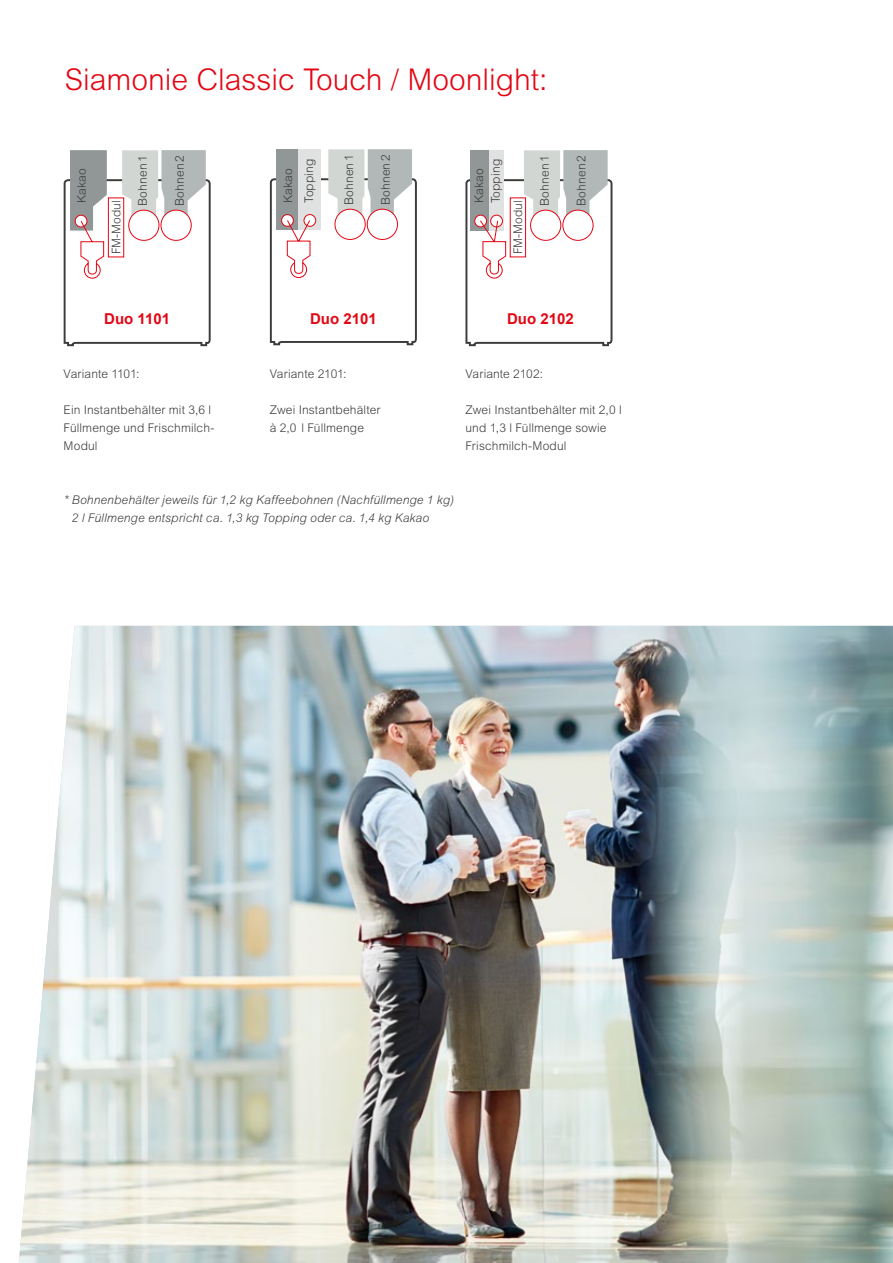
<style>
.page{position:relative;width:893px;height:1263px;background:#fff}
.page>*{position:absolute;margin:0;border:0;box-sizing:border-box;transform-origin:0 0}
.t1{font:300 30px "Arial MT Pro";color:#e30613}
.t2{font:700 15px "Arial";color:#e30613}
.t3{font:300 12px/18px "Arial MT Pro";letter-spacing:.01em;color:#3c3c3b}
.t4{font:italic 300 12px/18px "Arial MT Pro";letter-spacing:.01em;color:#3c3c3b}
</style>
<div class="page">
<img style="left:19px;top:626px;width:874px;height:637px">
<svg style="left:63px;top:150px;width:148px;height:197px"></svg>
<div style="left:108px;top:197px;width:16px;height:60px;border:1px solid #e30613"></div>
<div style="left:161px;top:210px;width:30px;height:30px;background:#fff;border-radius:50%"></div>
<div style="left:161px;top:210px;width:31px;height:31px;border:1px solid #e30613;border-radius:50%"></div>
<svg style="left:269px;top:149px;width:148px;height:197px"></svg>
<svg style="left:465px;top:150px;width:148px;height:197px"></svg>
<h1 class="t1" style="left:65px;top:61px;width:484px">Siamonie Classic Touch / Moonlight:</h1>
<p class="t3" style="left:73px;top:203px;width:36px;rotate:-90deg">Kakao</p>
<p class="t3" style="left:107px;top:254px;width:55px;rotate:-90deg">FM-Modul</p>
<p class="t3" style="left:134px;top:206px;width:52px;rotate:-90deg">Bohnen 1</p>
<p class="t3" style="left:171px;top:206px;width:52px;rotate:-90deg">Bohnen 2</p>
<p class="t3" style="left:278px;top:203px;width:46px;line-height:21px;rotate:-90deg">Kakao<br>Topping</p>
<p class="t3" style="left:340px;top:205px;width:52px;rotate:-90deg">Bohnen 1</p>
<p class="t3" style="left:377px;top:205px;width:52px;rotate:-90deg">Bohnen 2</p>
<p class="t3" style="left:471px;top:203px;width:46px;line-height:16.5px;rotate:-90deg">Kakao<br>Topping</p>
<p class="t3" style="left:509px;top:254px;width:55px;rotate:-90deg">FM-Modul</p>
<p class="t3" style="left:536px;top:206px;width:52px;rotate:-90deg">Bohnen 1</p>
<p class="t3" style="left:573px;top:206px;width:52px;rotate:-90deg">Bohnen 2</p>
<p class="t2" style="left:104px;top:308px;width:67px">Duo 1101</p>
<p class="t2" style="left:310px;top:308px;width:68px">Duo 2101</p>
<p class="t2" style="left:507px;top:308px;width:68px">Duo 2102</p>
<p class="t3" style="left:64px;top:365px;width:77px">Variante 1101:</p>
<p class="t3" style="left:64px;top:401px;width:152px">Ein Instantbehälter mit 3,6 l<br>Füllmenge und Frischmilch-<br>Modul</p>
<p class="t3" style="left:270px;top:365px;width:78px">Variante 2101:</p>
<p class="t3" style="left:270px;top:401px;width:112px">Zwei Instantbehälter à 2,0 l Füllmenge</p>
<p class="t3" style="left:465px;top:365px;width:79px">Variante 2102:</p>
<p class="t3" style="left:465px;top:401px;width:158px">Zwei Instantbehälter mit 2,0 l und 1,3 l Füllmenge sowie<br>Frischmilch-Modul</p>
<p class="t4" style="left:72px;top:491px;width:384px;text-indent:-8px">* Bohnenbehälter jeweils für 1,2 kg Kaffeebohnen (Nachfüllmenge 1 kg)<br>2 l Füllmenge entspricht ca. 1,3 kg Topping oder ca. 1,4 kg Kakao</p>
</div>
